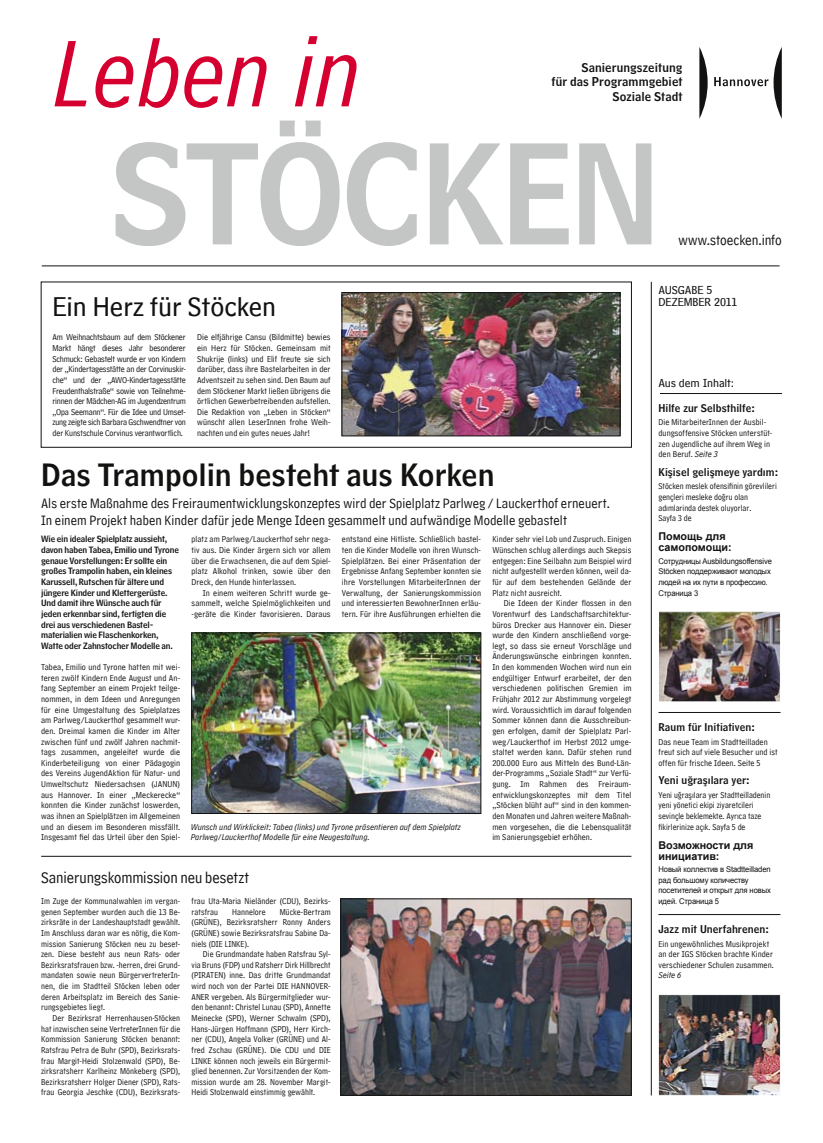
<style>
.page{position:relative;width:823px;height:1143px;background:#fff}
.page>*{position:absolute;margin:0;border:0;box-sizing:border-box;transform-origin:0 0}
.t1{font:italic 100px "HM Comment";color:#d50030}
.t2{font:30px "HM Headline";letter-spacing:.005em;color:#131211}
.t3{font:28px "HM Text";letter-spacing:.005em;color:#131211}
.t4{font:16.5px "HM Comment";letter-spacing:-.005em;color:#131211}
.t5{font:15px "HM Comment";letter-spacing:-.005em;color:#131211}
.t6{font:14.2px/17.1px "HM Comment";letter-spacing:.005em;color:#131211}
.t7{font:12px/14.4px "HM Headline";letter-spacing:.005em;color:#131211;text-align:right}
.t8{font:12px/12px "HM Text";letter-spacing:-.01em;color:#131211}
.t9{font:700 10.8px/10.6px "Arial";color:#131211}
.t10{font:10.5px "HM Headline";color:#131211}
.t11{font:9px/10.6px "HM Comment";letter-spacing:.005em;color:#131211;text-align:justify}
.t12{font:italic 9px/10.6px "HM Comment";letter-spacing:.005em;color:#131211}
.t13{font:8.5px/10.6px "HM Headline";letter-spacing:-.015em;color:#131211}
.t14{font:8px/10.6px "Arial";letter-spacing:-.015em;color:#131211;scale:.95 1}
.s1{font-size:103px}
.s2{font-style:italic}
</style>
<div class="page">
<hr style="left:658px;top:712px;width:122px;height:1px;background:#131211">
<img style="left:660px;top:613px;width:118px;height:87px">
<div style="left:658px;top:611px;width:122px;height:91px;border:1px solid #fff"></div>
<hr style="left:42px;top:266px;width:737px;height:1px;background:#131211">
<svg style="left:699px;top:47px;width:8px;height:72px"></svg>
<svg style="left:714px;top:49px;width:67px;height:68px"></svg>
<svg style="left:116px;top:120px;width:535px;height:126px"></svg>
<hr style="left:650px;top:282px;width:1px;height:813px;background:#131211">
<hr style="left:659px;top:393px;width:122px;height:1px;background:#131211">
<hr style="left:41px;top:856px;width:590px;height:1px;background:#131211">
<img style="left:342px;top:900px;width:287px;height:193px">
<div style="left:340px;top:898px;width:291px;height:197px;border:1px solid #131211"></div>
<img style="left:193px;top:634px;width:285px;height:177px">
<div style="left:191px;top:632px;width:289px;height:181px;border:1px solid #131211"></div>
<img style="left:343px;top:294px;width:274px;height:140px">
<div style="left:341px;top:292px;width:278px;height:144px;border:1px solid #131211"></div>
<img style="left:660px;top:996px;width:118px;height:97px">
<div style="left:658px;top:994px;width:122px;height:101px;border:1px solid #fff"></div>
<hr style="left:658px;top:914px;width:122px;height:1px;background:#131211">
<h1 class="t1" style="left:52px;top:13px;width:308px">Leben <span class="s1">in</span></h1>
<h3 class="t3" style="left:52px;top:282px;width:225px">Ein Herz für Stöcken</h3>
<h3 class="t7" style="left:551px;top:59px;width:132px">Sanierungszeitung<br>für das Programmgebiet<br>Soziale Stadt</h3>
<h3 class="t5" style="left:678px;top:226px;width:105px">www.stoecken.info</h3>
<h3 class="t8" style="left:658px;top:282px;width:81px">AUSGABE 5<br>DEZEMBER 2011</h3>
<p class="t11" style="left:52px;top:330px;width:135px">Am Weihnachtsbaum auf dem Stöckener Markt hängt dieses Jahr besonderer Schmuck: Gebastelt wurde er von Kindern der „Kindertagesstätte an der Corvinuskir&shy;che“ und der „AWO-Kindertagesstätte Freudenthalstraße“ sowie von Teilnehme&shy;rinnen der Mädchen-AG im Jugendzentrum „Opa Seemann“. Für die Idee und Umset&shy;zung zeigte sich Barbara Gschwendtner von der Kunstschule Corvinus verantwortlich.</p>
<p class="t11" style="left:197px;top:330px;width:135px">Die elfjährige Cansu (Bildmitte) bewies ein Herz für Stöcken. Gemeinsam mit Shukrije (links) und Elif freute sie sich darüber, dass ihre Bastelarbeiten in der Adventszeit zu sehen sind. Den Baum auf dem Stöckener Markt ließen übrigens die örtlichen Gewerbetreibenden aufstellen.<br>Die Redaktion von „Leben in Stöcken“ wünscht allen LeserInnen frohe Weih&shy;nachten und ein gutes neues Jahr!</p>
<h2 class="t2" style="left:41px;top:449px;width:454px">Das Trampolin besteht aus Korken</h2>
<h3 class="t6" style="left:41px;top:491px;width:570px">Als erste Maßnahme des Freiraumentwicklungskonzeptes wird der Spielplatz Parlweg / Lauckerthof erneuert.<br>In einem Projekt haben Kinder dafür jede Menge Ideen gesammelt und aufwändige Modelle gebastelt</h3>
<p class="t13" style="left:41px;top:533px;width:139px">Wie ein idealer Spielplatz aussieht, davon haben Tabea, Emilio und Tyrone genaue Vorstellungen: Er sollte ein großes Trampolin haben, ein kleines Karussell, Rutschen für ältere und jüngere Kinder und Klettergerüste.<br>Und damit ihre Wünsche auch für jeden erkennbar sind, fertigten die drei aus verschiedenen Bastel&shy;materialien wie Flaschenkorken, Watte oder Zahnstocher Modelle an.</p>
<p class="t11" style="left:41px;top:660px;width:140px">Tabea, Emilio und Tyrone hatten mit wei&shy;teren zwölf Kindern Ende August und An&shy;fang September an einem Projekt teilge&shy;nommen, in dem Ideen und Anregungen für eine Umgestaltung des Spielplatzes am Parlweg/Lauckerthof gesammelt wur&shy;den. Dreimal kamen die Kinder im Alter zwischen fünf und zwölf Jahren nachmit&shy;tags zusammen, angeleitet wurde die Kinderbeteiligung von einer Pädagogin des Vereins JugendAktion für Natur- und Umweltschutz Niedersachsen (JANUN) aus Hannover. In einer „Meckerecke“ konnten die Kinder zunächst loswerden, was ihnen an Spielplätzen im Allgemeinen und an diesem im Besonderen missfällt.<br>Insgesamt fiel das Urteil über den Spiel-</p>
<p class="t11" style="left:191px;top:532px;width:140px">platz am Parlweg/Lauckerthof sehr nega&shy;tiv aus. Die Kinder ärgern sich vor allem über die Erwachsenen, die auf dem Spiel&shy;platz Alkohol trinken, sowie über den Dreck, den Hunde hinterlassen.</p>
<p class="t11" style="left:191px;top:585px;width:140px;text-indent:11px">In einem weiteren Schritt wurde ge&shy;sammelt, welche Spielmöglichkeiten und -geräte die Kinder favorisieren. Daraus</p>
<p class="t11" style="left:342px;top:532px;width:140px">entstand eine Hitliste. Schließlich bastel&shy;ten die Kinder Modelle von ihren Wunsch-Spielplätzen. Bei einer Präsentation der Ergebnisse Anfang September konnten sie ihre Vorstellungen MitarbeiterInnen der Verwaltung, der Sanierungskommission und interessierten BewohnerInnen erläu&shy;tern. Für ihre Ausführungen erhielten die</p>
<p class="t11" style="left:492px;top:532px;width:140px">Kinder sehr viel Lob und Zuspruch. Einigen Wünschen schlug allerdings auch Skepsis entgegen: Eine Seilbahn zum Beispiel wird nicht aufgestellt werden können, weil da&shy;für auf dem bestehenden Gelände der Platz nicht ausreicht.</p>
<p class="t11" style="left:492px;top:596px;width:140px;text-indent:11px">Die Ideen der Kinder flossen in den Vorentwurf des Landschaftsarchitektur&shy;büros Drecker aus Hannover ein. Dieser wurde den Kindern anschließend vorge&shy;legt, so dass sie erneut Vorschläge und Änderungswünsche einbringen konnten.<br>In den kommenden Wochen wird nun ein endgültiger Entwurf erarbeitet, der den verschiedenen politischen Gremien im Frühjahr 2012 zur Abstimmung vorgelegt wird. Voraussichtlich im darauf folgenden Sommer können dann die Ausschreibun&shy;gen erfolgen, damit der Spielplatz Parl&shy;weg/Lauckerthof im Herbst 2012 umge&shy;staltet werden kann. Dafür stehen rund 200.000 Euro aus Mitteln des Bund-Län&shy;der-Programms „Soziale Stadt“ zur Verfü&shy;gung. Im Rahmen des Freiraum&shy;entwicklungskonzeptes mit dem Titel „Stöcken blüht auf“ sind in den kommen&shy;den Monaten und Jahren weitere Maßnah&shy;men vorgesehen, die die Lebensqualität im Sanierungsgebiet erhöhen.</p>
<p class="t12" style="left:191px;top:821px;width:271px">Wunsch und Wirklickeit: Tabea (links) und Tyrone präsentieren auf dem Spielplatz<br>Parlweg/Lauckerthof Modelle für eine Neugestaltung.</p>
<h3 class="t4" style="left:41px;top:862px;width:209px">Sanierungskommission neu besetzt</h3>
<p class="t11" style="left:41px;top:894px;width:140px">Im Zuge der Kommunalwahlen im vergan&shy;genen September wurden auch die 13 Be&shy;zirksräte in der Landeshauptstadt gewählt.<br>Im Anschluss daran war es nötig, die Kom&shy;mission Sanierung Stöcken neu zu beset&shy;zen. Diese besteht aus neun Rats- oder Bezirksratsfrauen bzw. -herren, drei Grund&shy;mandaten sowie neun BürgervertreterIn&shy;nen, die im Stadtteil Stöcken leben oder deren Arbeitsplatz im Bereich des Sanie&shy;rungsgebietes liegt.</p>
<p class="t11" style="left:41px;top:1011px;width:140px;text-indent:11px">Der Bezirksrat Herrenhausen-Stöcken hat inzwischen seine VertreterInnen für die Kommission Sanierung Stöcken benannt:<br>Ratsfrau Petra de Buhr (SPD), Bezirksrats&shy;frau Margit-Heidi Stolzenwald (SPD), Be&shy;zirksratsherr Karlheinz Mönkeberg (SPD), Bezirksratsherr Holger Diener (SPD), Rats&shy;frau Georgia Jeschke (CDU), Bezirksrats-</p>
<p class="t11" style="left:191px;top:894px;width:140px">frau Uta-Maria Nieländer (CDU), Bezirks&shy;ratsfrau</p>
<p class="t11" style="left:191px;top:904px;width:140px;text-indent:88px">Mücke-Bertram (GRÜNE), Bezirksratsherr Ronny Anders (GRÜNE) sowie Bezirksratsfrau Sabine Da&shy;niels (DIE LINKE).</p>
<p class="t11" style="left:191px;top:947px;width:140px;text-indent:11px">Die Grundmandate haben Ratsfrau Syl&shy;via Bruns (FDP) und Ratsherr Dirk Hillbrecht (PIRATEN) inne. Das dritte Grundmandat wird noch von der Partei DIE HANNOVER-ANER vergeben. Als Bürgermitglieder wur&shy;den benannt: Christel Lunau (SPD), Annette Meinecke (SPD), Werner Schwalm (SPD), Hans-Jürgen Hoffmann (SPD), Herr Kirch&shy;ner (CDU), Angela Volker (GRÜNE) und Al&shy;fred Zschau (GRÜNE). Die CDU und DIE LINKE können noch jeweils ein Bürgermit&shy;glied benennen. Zur Vorsitzenden der Kom&shy;mission wurde am 28. November Margit-Heidi Stolzenwald einstimmig gewählt.</p>
<p class="t11" style="left:232px;top:904px;width:35px">Hannelore</p>
<h3 class="t8" style="left:658px;top:375px;width:77px">Aus dem Inhalt:</h3>
<p class="t10" style="left:658px;top:399px;width:98px">Hilfe zur Selbsthilfe:</p>
<p class="t11" style="left:658px;top:415px;width:115px;text-align:left">Die MitarbeiterInnen der Ausbil&shy;dungsoffensive Stöcken unterstüt&shy;zen Jugendliche auf ihrem Weg in den Beruf. <span class="s2">Seite 3</span></p>
<p class="t10" style="left:658px;top:462px;width:121px">Kişisel gelişmeye yardım:</p>
<p class="t11" style="left:658px;top:479px;width:120px;text-align:left">Stöcken meslek ofensifinin görevlileri gençleri mesleke doğru olan adımlarinda destek oluyorlar.<br>Sayfa 3 de</p>
<p class="t9" style="left:658px;top:531px;width:75px">Помощь для самопомощи:</p>
<p class="t14" style="left:658px;top:555px;width:121px">Сотрудницы Ausbildungsoffensive<br>Stöcken поддерживают молодых людей на их пути в профессию.<br>Страница 3</p>
<p class="t10" style="left:658px;top:718px;width:98px">Raum für Initiativen:</p>
<p class="t11" style="left:658px;top:734px;width:121px;text-align:left">Das neue Team im Stadtteilladen freut sich auf viele Besucher und ist offen für frische Ideen. Seite 5</p>
<p class="t10" style="left:658px;top:771px;width:93px">Yeni uğraşılara yer:</p>
<p class="t11" style="left:658px;top:787px;width:113px;text-align:left">Yeni uğraşılara yer Stadtteilladenin yeni yönetici ekipi ziyaretcileri sevinçle beklemekte. Ayrıca taze fikirlerinize açık. Sayfa 5 de</p>
<p class="t9" style="left:658px;top:840px;width:96px">Возможности для инициатив:</p>
<p class="t14" style="left:658px;top:864px;width:120px">Новый коллектив в Stadtteilladen рад большому количеству посетителей и открыт для новых идей. Страница 5</p>
<p class="t10" style="left:658px;top:920px;width:112px">Jazz mit Unerfahrenen:</p>
<p class="t11" style="left:658px;top:936px;width:117px;text-align:left">Ein ungewöhnliches Musikprojekt an der IGS Stöcken brachte Kinder verschiedener Schulen zusammen.</p>
<p class="t12" style="left:658px;top:970px;width:24px">Seite 6</p>
</div>
